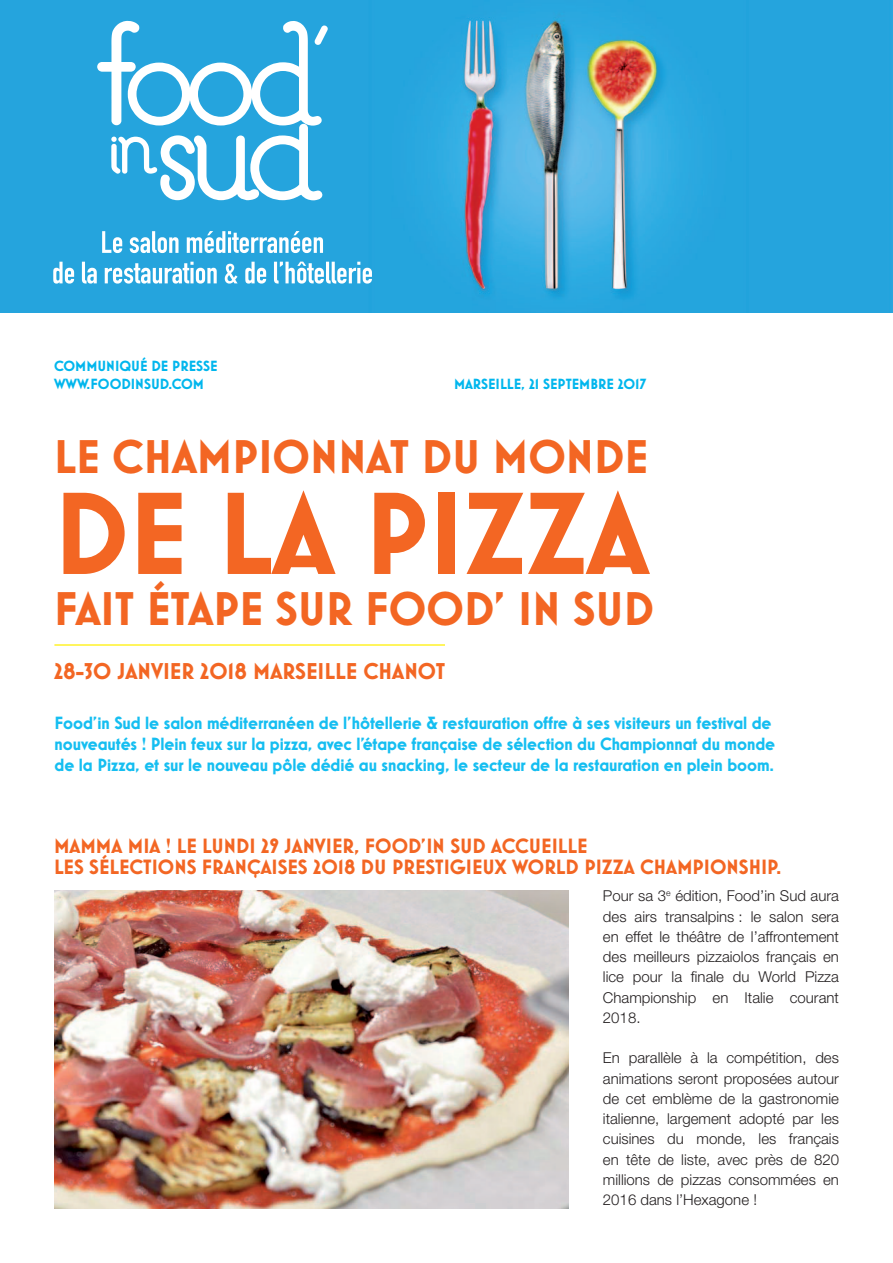
<style>
.page{position:relative;width:893px;height:1263px;background:#fff}
.page>*{position:absolute;margin:0;border:0;box-sizing:border-box;transform-origin:0 0}
.t1{font:700 118.5px "Mostra Nuova Alt D";color:#f36623}
.t2{font:700 48px "Mostra Nuova Alt D";color:#f36623}
.t3{font:700 23.25px "Mostra Nuova Alt D";color:#f36623}
.t4{font:700 21px/21px "Mostra Nuova Alt D";color:#f36623}
.t5{font:700 18px/21px "Mostra Nuova Alt D";letter-spacing:-.005em;color:#15bef1}
.t6{font:300 15px/20.2px "Helvetica Neue LT Std";color:#231f20;text-align:justify}
.t7{font:700 15px/18px "Mostra Nuova Alt D";color:#00b6ed}
</style>
<div class="page">
<img style="left:0;top:0;width:893px;height:313px">
<svg style="left:97px;top:21px;width:231px;height:179px"></svg>
<svg style="left:102px;top:231px;width:20px;height:22px"></svg>
<svg style="left:130px;top:231px;width:49px;height:22px"></svg>
<svg style="left:187px;top:231px;width:136px;height:22px"></svg>
<svg style="left:53px;top:262px;width:21px;height:22px"></svg>
<svg style="left:82px;top:262px;width:15px;height:22px"></svg>
<svg style="left:105px;top:262px;width:112px;height:22px"></svg>
<svg style="left:225px;top:264px;width:13px;height:20px"></svg>
<svg style="left:245px;top:262px;width:21px;height:22px"></svg>
<svg style="left:274px;top:262px;width:98px;height:22px"></svg>
<hr style="left:54px;top:644px;width:391px;height:2px;background:#fff229">
<img style="left:54px;top:891px;width:515px;height:318px">
<p class="t7" style="left:54px;top:357px;width:165px">communiqué de presse www.foodinsud.com</p>
<p class="t7" style="left:454px;top:375px;width:194px">Marseille, 21 septembre 2017</p>
<h2 class="t2" style="left:54px;top:429px;width:596px">Le Championnat du Monde</h2>
<h1 class="t1" style="left:54px;top:464px;width:596px">de la Pizza</h1>
<h2 class="t2" style="left:54px;top:581px;width:601px">fait étape sur Food’ in Sud</h2>
<h3 class="t3" style="left:54px;top:657px;width:393px">28-30 janvier 2018 Marseille Chanot</h3>
<p class="t5" style="left:55px;top:712px;width:722px">Food’in Sud le salon méditerranéen de l’hôtellerie &amp; restauration offre à ses visiteurs un festival de nouveautés ! Plein feux sur la pizza, avec l’étape française de sélection du Championnat du monde de la Pizza, et sur le nouveau pôle dédié au snacking, le secteur de la restauration en plein boom.</p>
<h3 class="t4" style="left:54px;top:836px;width:729px">Mamma M ia ! Le lundi 29 janvier, Food’in Sud accueille<br>les sélections françaises 2018 du prestigieux World Pizza Championship.</h3>
<p class="t6" style="left:603px;top:885px;width:238px">Pour sa 3<sup>e</sup> édition, Food’in Sud aura des airs transalpins : le salon sera en effet le théâtre de l’affrontement des meilleurs pizzaiolos français en lice pour la finale du World Pizza Championship en Italie courant 2018.</p>
<p class="t6" style="left:603px;top:1047px;width:238px">En parallèle à la compétition, des animations seront proposées autour de cet emblème de la gastronomie italienne, largement adopté par les cuisines du monde, les français en tête de liste, avec près de 820 millions de pizzas consommées en 2016 dans l’Hexagone !</p>
</div>
